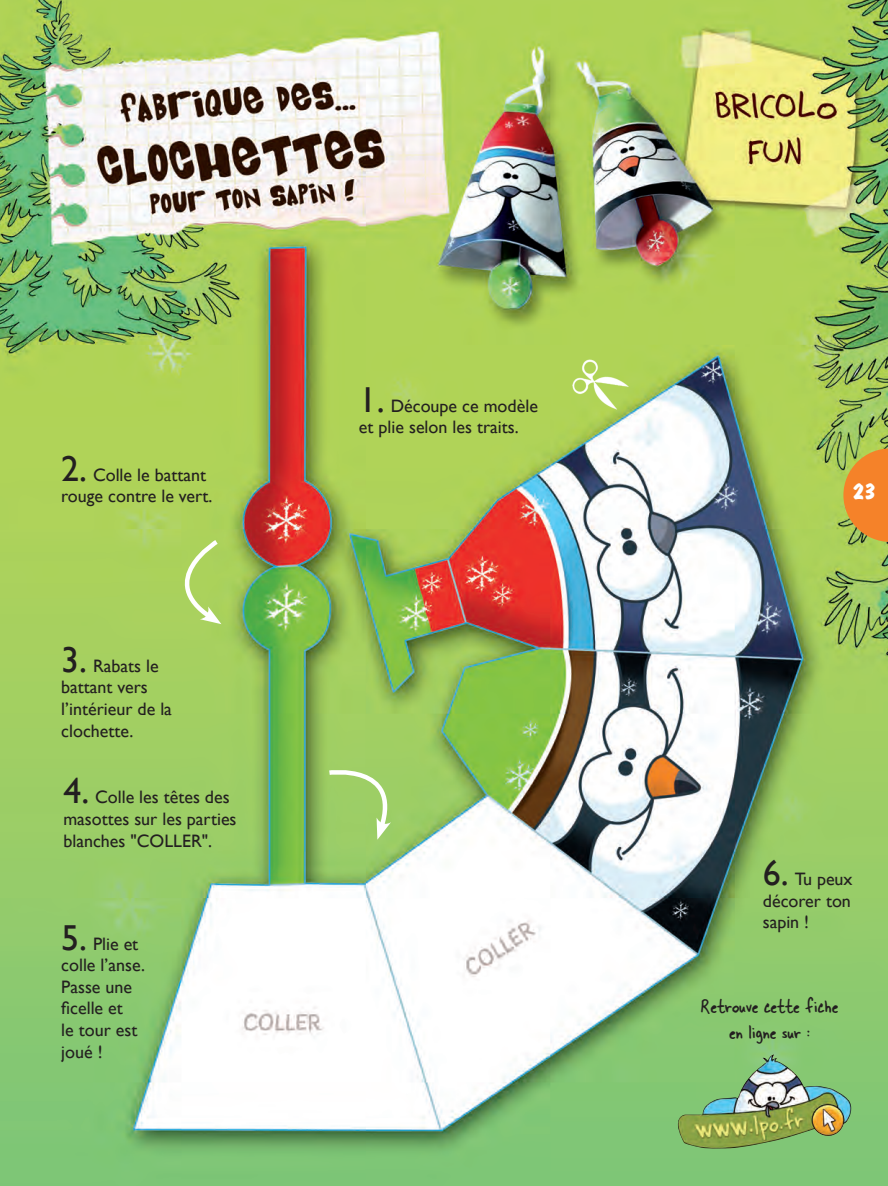
<style>
.page{position:relative;width:888px;height:1186px;background:#fff}
.page>*{position:absolute;margin:0;border:0;box-sizing:border-box;transform-origin:0 0}
.t1{font:24px "Dom Bold BT";color:#fff}
.t2{font:21.6px/26px "Skippy Sharp";color:#231f20;text-align:center}
.t3{font:18px/21.6px "Gill Sans";color:#231f20}
.s1{font-size:36px}
</style>
<div class="page">
<img style="left:0;top:0;width:888px;height:1186px">
<svg style="left:843px;top:448px;width:45px;height:94px;background:#de8f33"></svg>
<img style="left:677px;top:1054px;width:174px;height:95px">
<svg style="left:154px;top:537px;width:67px;height:87px;background:#b2d56a"></svg>
<svg style="left:325px;top:763px;width:77px;height:76px;background:#a5d273"></svg>
<img style="left:572px;top:360px;width:56px;height:49px">
<img style="left:0;top:276px;width:18px;height:243px">
<p class="t3" style="left:61px;top:464px;width:153px"><span class="s1">2.</span> Colle le battant rouge contre le vert.</p>
<p class="t3" style="left:61px;top:655px;width:112px"><span class="s1">3.</span> Rabats le battant vers l’intérieur de la clochette.</p>
<p class="t3" style="left:63px;top:786px;width:175px"><span class="s1">4.</span> Colle les têtes des masottes sur les parties blanches "COLLER".</p>
<p class="t3" style="left:61px;top:933px;width:85px"><span class="s1">5.</span> Plie et colle l’anse.<br>Passe une ficelle et<br>le tour est joué !</p>
<p class="t3" style="left:359px;top:395px;width:180px"><span class="s1">1.</span> Découpe ce modèle et plie selon les traits.</p>
<h1 class="t1" style="left:853px;top:476px;width:25px">23</h1>
<p class="t3" style="left:763px;top:868px;width:91px;text-align:justify"><span class="s1">6.</span> Tu peux décorer ton sapin !</p>
<p class="t2" style="left:701px;top:992px;width:139px">Retrouve cette fiche en ligne sur :</p>
</div>
